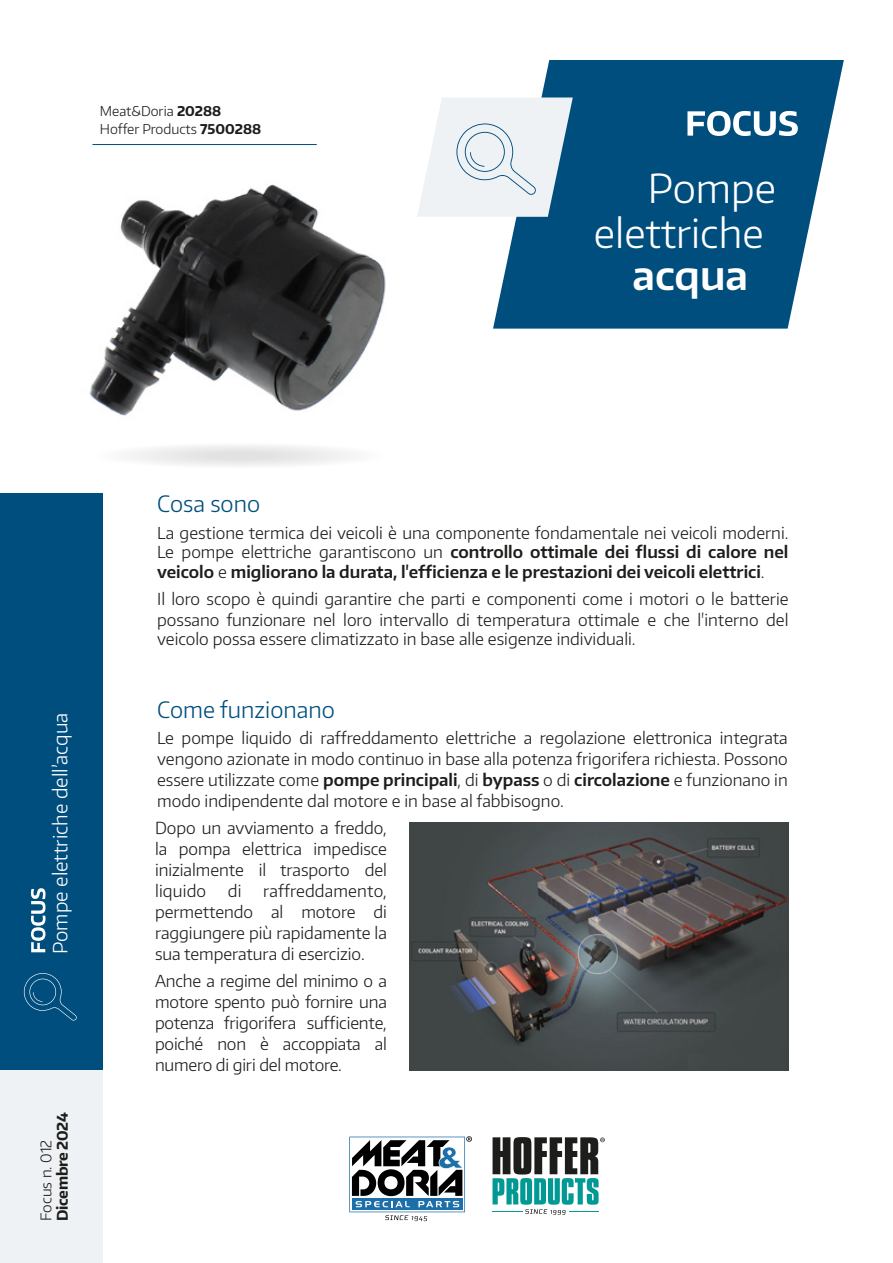
<style>
.page{position:relative;width:893px;height:1263px;background:#fff}
.page>*{position:absolute;margin:0;border:0;box-sizing:border-box;transform-origin:0 0}
.t1{font:300 39.9px "Encode Sans";color:#fff}
.t2{font:600 39.9px "Encode Sans";color:#fff}
.t3{font:300 22.5px "Encode Sans";color:#004e7e}
.t4{font:300 19.5px "Encode Sans";color:#fff}
.t5{font:300 16.5px/21px "Encode Sans";color:#1d1d1b;text-align:justify}
.t6{font:600 16.5px/19.5px "Encode Sans";color:#1d1d1b;text-align:justify}
.t7{font:700 14.7px "Encode Sans";letter-spacing:-.02em;color:#1d1d1b}
.t8{font:300 14.7px "Encode Sans";color:#1d1d1b}
.t9{font:300 13.5px/18.1px "Encode Sans";color:#1d1d1b}
.s1{font-weight:700}
.s2{font-weight:300}
.s3{font-weight:600}
</style>
<div class="page">
<img style="left:89px;top:184px;width:297px;height:232px">
<div style="left:0;top:493px;width:103px;height:578px;background:#004e7e"></div>
<div style="left:0;top:1071px;width:103px;height:192px;background:#eff2f4"></div>
<svg style="left:493px;top:60px;width:351px;height:269px;background:#22668f"></svg>
<svg style="left:417px;top:97px;width:156px;height:120px"></svg>
<svg style="left:687px;top:111px;width:111px;height:25px"></svg>
<svg style="left:24px;top:973px;width:53px;height:47px"></svg>
<svg style="left:31px;top:888px;width:15px;height:64px"></svg>
<hr style="left:92px;top:144px;width:225px;height:1px;background:#004e7e">
<div style="left:101px;top:443px;width:278px;height:25px;background:#fcfbfc;border-radius:50%"></div>
<div style="left:102px;top:444px;width:275px;height:24px;background:#faf9fa;border-radius:50%"></div>
<div style="left:115px;top:445px;width:250px;height:22px;background:#f5f5f5;border-radius:50%"></div>
<div style="left:137px;top:446px;width:206px;height:19px;background:#f1f0f0;border-radius:50%"></div>
<div style="left:152px;top:448px;width:176px;height:16px;background:#ececec;border-radius:50%"></div>
<div style="left:185px;top:450px;width:110px;height:11px;background:#e7e7e7;border-radius:50%"></div>
<div style="left:186px;top:451px;width:107px;height:10px;background:#e5e5e5;border-radius:50%"></div>
<svg style="left:349px;top:1136px;width:123px;height:85px"></svg>
<hr style="left:492px;top:1211px;width:30px;height:1px;background:#009994">
<svg style="left:493px;top:1137px;width:112px;height:78px"></svg>
<img style="left:410px;top:822px;width:378px;height:249px">
<p class="t9" style="left:100px;top:101px;width:163px">Meat&amp;Doria <span class="s1">20288<br></span>Hoffer Products <span class="s1">7500288</span></p>
<h1 class="t1" style="left:648px;top:162px;width:130px">Pompe</h1>
<h1 class="t1" style="left:594px;top:207px;width:171px">elettriche</h1>
<h1 class="t2" style="left:632px;top:249px;width:117px">acqua</h1>
<p class="t4" style="left:47px;top:954px;width:243px;rotate:-90deg">Pompe elettriche dell’acqua</p>
<p class="t7" style="left:53px;top:1221px;width:110px;rotate:-90deg">Dicembre 2024</p>
<p class="t8" style="left:36px;top:1221px;width:83px;rotate:-90deg">Focus n. 012</p>
<h2 class="t3" style="left:157px;top:488px;width:104px">Cosa sono</h2>
<p class="t6" style="left:157px;top:522px;width:633px"><span class="s2">La gestione termica dei veicoli è una componente fondamentale nei veicoli moderni.<br>Le pompe elettriche garantiscono un</span> controllo ottimale dei flussi di calore nel veicolo <span class="s2">e</span> migliorano la durata, l'efficienza e le prestazioni dei veicoli elettrici<span class="s2">.</span></p>
<p class="t5" style="left:157px;top:587px;width:633px">Il loro scopo è quindi garantire che parti e componenti come i motori o le batterie possano funzionare nel loro intervallo di temperatura ottimale e che l'interno del</p>
<p class="t5" style="left:157px;top:628px;width:480px">veicolo possa essere climatizzato in base alle esigenze individuali.</p>
<h2 class="t3" style="left:157px;top:695px;width:179px">Come funzionano</h2>
<p class="t5" style="left:157px;top:726px;width:632px">Le pompe liquido di raffreddamento elettriche a regolazione elettronica integrata vengono azionate in modo continuo in base alla potenza frigorifera richiesta. Possono essere utilizzate come <span class="s3">pompe principali</span>, di <span class="s3">bypass</span> o di <span class="s3">circolazione</span> e funzionano in modo indipendente dal motore e in base al fabbisogno.</p>
<p class="t5" style="left:155px;top:817px;width:233px">Dopo un avviamento a freddo, la pompa elettrica impedisce inizialmente il trasporto del liquido</p>
<p class="t5" style="left:155px;top:880px;width:233px;text-indent:108px">raffreddamento, permettendo al motore di raggiungere più rapidamente la sua temperatura di esercizio.</p>
<p class="t5" style="left:155px;top:970px;width:233px">Anche a regime del minimo o a motore spento può fornire una potenza frigorifera sufficiente, poiché non è accoppiata al numero di giri del motore.</p>
<p class="t5" style="left:228px;top:880px;width:15px">di</p>
</div>
